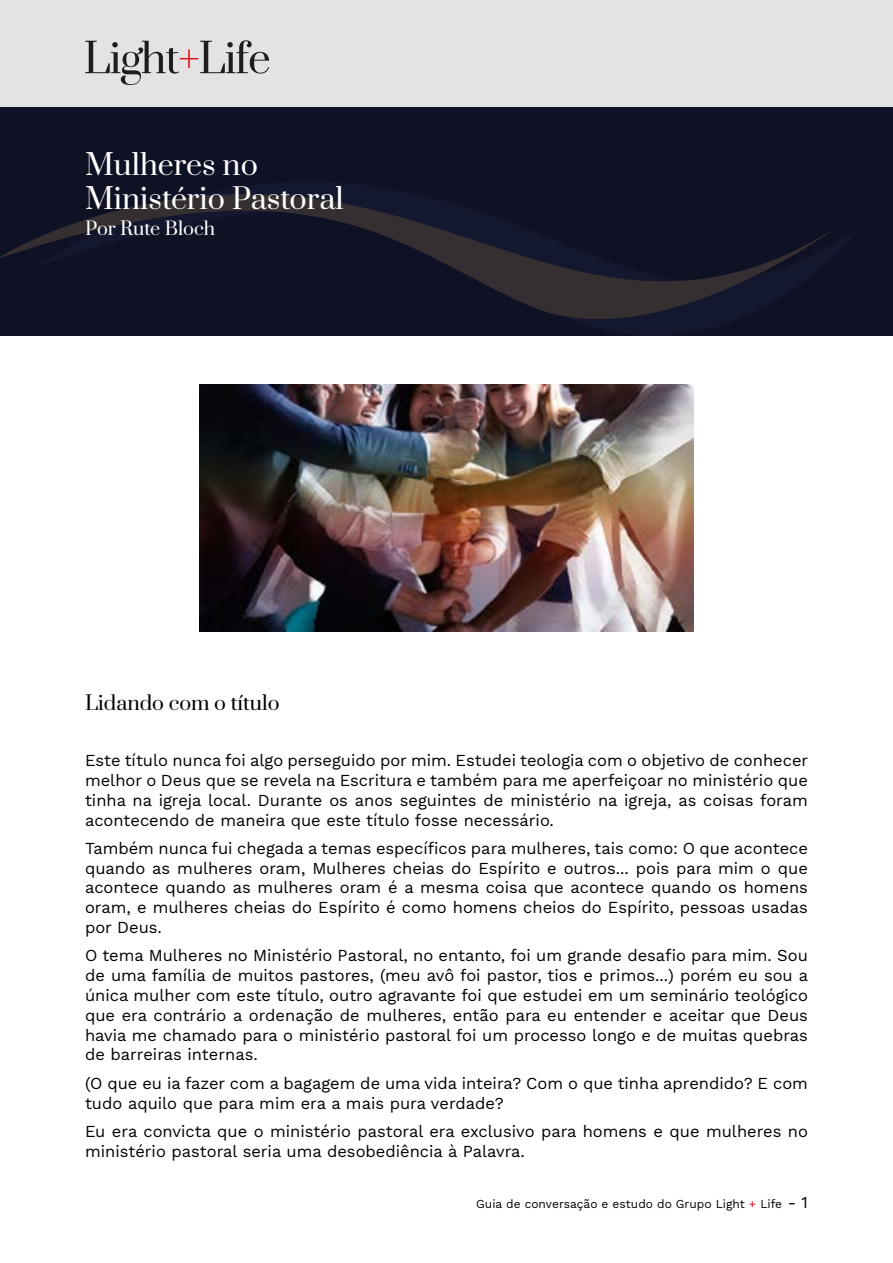
<style>
.page{position:relative;width:893px;height:1263px;background:#fff}
.page>*{position:absolute;margin:0;border:0;box-sizing:border-box;transform-origin:0 0}
.t1{font:28.5px/34.2px "Prata";color:#fff}
.t2{font:19.5px "Prata";color:#000}
.t3{font:18px "Prata";color:#fff}
.t4{font:16.5px/19.8px "Work Sans";color:#000;text-align:justify}
.t5{font:12px "Work Sans";color:#000}
.s1{color:#e30613}
.s2{font-size:16.5px}
</style>
<div class="page">
<div style="left:0;top:106px;width:893px;height:230px;background:#0f1125"></div>
<svg style="left:0;top:194px;width:834px;height:126px"></svg>
<div style="left:0;top:0;width:893px;height:106px;background:#e3e3e3"></div>
<svg style="left:85px;top:40px;width:184px;height:45px"></svg>
<img style="left:200px;top:385px;width:493px;height:246px">
<h1 class="t1" style="left:85px;top:146px;width:260px">Mulheres no<br>Ministério Pastoral</h1>
<p class="t3" style="left:85px;top:213px;width:132px">Por Rute Bloch</p>
<p class="t2" style="left:85px;top:686px;width:196px">Lidando com o título</p>
<p class="t4" style="left:85px;top:750px;width:725px">Este título nunca foi algo perseguido por mim. Estudei teologia com o objetivo de conhecer melhor o Deus que se revela na Escritura e também para me aperfeiçoar no ministério que tinha na igreja local. Durante os anos seguintes de ministério na igreja, as coisas foram acontecendo de maneira que este título fosse necessário.</p>
<p class="t4" style="left:85px;top:838px;width:724px">Também nunca fui chegada a temas específicos para mulheres, tais como: O que acontece quando as mulheres oram, Mulheres cheias do Espírito e outros... pois para mim o que acontece quando as mulheres oram é a mesma coisa que acontece quando os homens oram, e mulheres cheias do Espírito é como homens cheios do Espírito, pessoas usadas por Deus.</p>
<p class="t4" style="left:85px;top:945px;width:725px">O tema Mulheres no Ministério Pastoral, no entanto, foi um grande desafio para mim. Sou de uma família de muitos pastores, (meu avô foi pastor, tios e primos...) porém eu sou a única mulher com este título, outro agravante foi que estudei em um seminário teológico que era contrário a ordenação de mulheres, então para eu entender e aceitar que Deus havia me chamado para o ministério pastoral foi um processo longo e de muitas quebras de barreiras internas.</p>
<p class="t4" style="left:85px;top:1072px;width:724px">(O que eu ia fazer com a bagagem de uma vida inteira? Com o que tinha aprendido? E com tudo aquilo que para mim era a mais pura verdade?</p>
<p class="t4" style="left:85px;top:1120px;width:724px">Eu era convicta que o ministério pastoral era exclusivo para homens e que mulheres no ministério pastoral seria uma desobediência à Palavra.</p>
<p class="t5" style="left:476px;top:1195px;width:333px">Guia de conversação e estudo do Grupo Light <span class="s1">+</span> Life <span class="s2">- 1</span></p>
</div>
